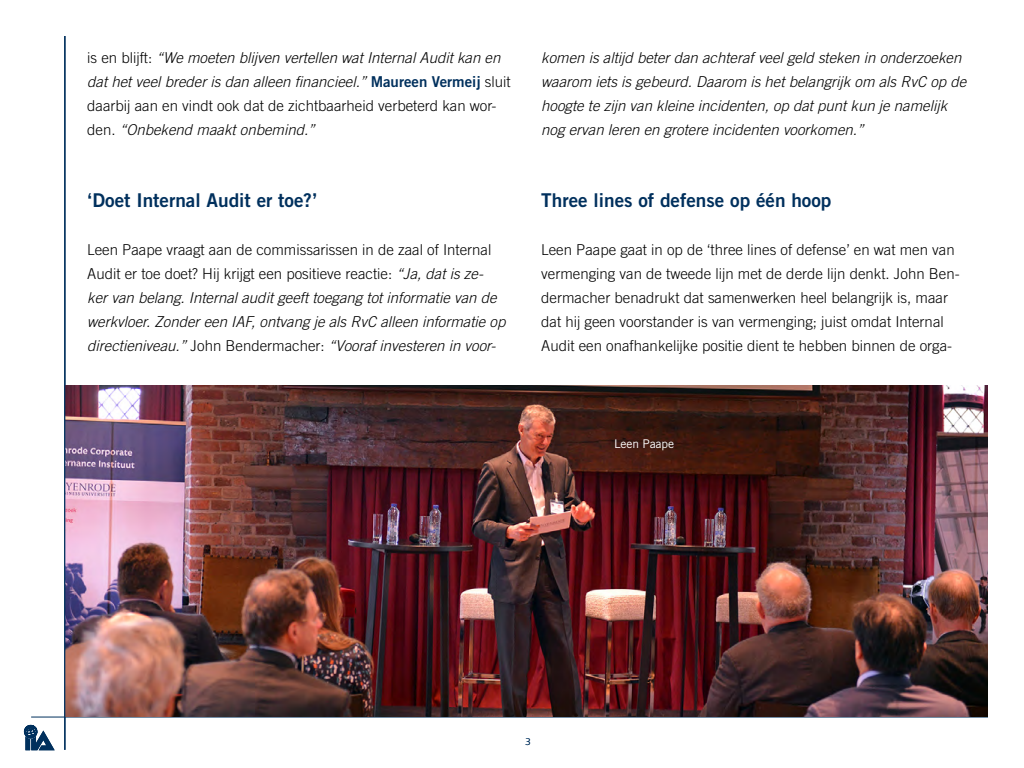
<style>
.page{position:relative;width:1024px;height:768px;background:#fff}
.page>*{position:absolute;margin:0;border:0;box-sizing:border-box;transform-origin:0 0}
.t1{font:19px "Trade Gothic Bold Two";color:#00305d}
.t2{font:italic 300 15px/24px "Trade Gothic";color:#000}
.t3{font:300 15px/24px "Trade Gothic";color:#000}
.t4{font:12px "Trade Gothic";letter-spacing:-.01em;color:#fff}
.t5{font:10px "Itc Eras";color:#00305d}
.s1{font-style:normal}
.s2{font-family:"Trade Gothic Bold Two";font-weight:400;font-style:normal;color:#00305d}
</style>
<div class="page">
<hr style="left:31px;top:717px;width:957px;height:1px;background:#00305d">
<svg style="left:24px;top:724px;width:31px;height:26px"></svg>
<img style="left:66px;top:385px;width:922px;height:332px">
<hr style="left:65px;top:36px;width:1px;height:714px;background:#00305d">
<p class="t2" style="left:87px;top:46px;width:425px"><span class="s1">is en blijft:</span> “We moeten blijven vertellen wat Internal Audit kan en dat het veel breder is dan alleen financieel.” <span class="s2">Maureen Vermeij</span> <span class="s1">sluit daarbij aan en vindt ook dat de zichtbaarheid verbeterd kan wor&shy;den.</span> “Onbekend maakt onbemind.”</p>
<p class="t1" style="left:87px;top:189px;width:232px">‘Doet Internal Audit er toe?’</p>
<p class="t2" style="left:87px;top:238px;width:420px"><span class="s1">Leen Paape vraagt aan de commissarissen in de zaal of Internal Audit er toe doet? Hij krijgt een positieve reactie:</span> “Ja, dat is ze&shy;ker van belang. Internal audit geeft toegang tot informatie van de werkvloer. Zonder een IAF, ontvang je als RvC alleen informatie op directieniveau.” <span class="s1">John Bendermacher:</span> “Vooraf investeren in voor-</p>
<p class="t2" style="left:541px;top:46px;width:427px">komen is altijd beter dan achteraf veel geld steken in onderzoeken waarom iets is gebeurd. Daarom is het belangrijk om als RvC op de hoogte te zijn van kleine incidenten, op dat punt kun je namelijk nog ervan leren en grotere incidenten voorkomen.”</p>
<p class="t1" style="left:541px;top:189px;width:292px">Three lines of defense op één hoop</p>
<p class="t3" style="left:541px;top:238px;width:420px">Leen Paape gaat in op de ‘three lines of defense’ en wat men van vermenging van de tweede lijn met de derde lijn denkt. John Ben&shy;dermacher benadrukt dat samenwerken heel belangrijk is, maar dat hij geen voorstander is van vermenging; juist omdat Internal Audit een onafhankelijke positie dient te hebben binnen de orga-</p>
<p class="t4" style="left:614px;top:436px;width:61px">Leen Paape</p>
<p class="t5" style="left:525px;top:736px;width:7px">3</p>
</div>
